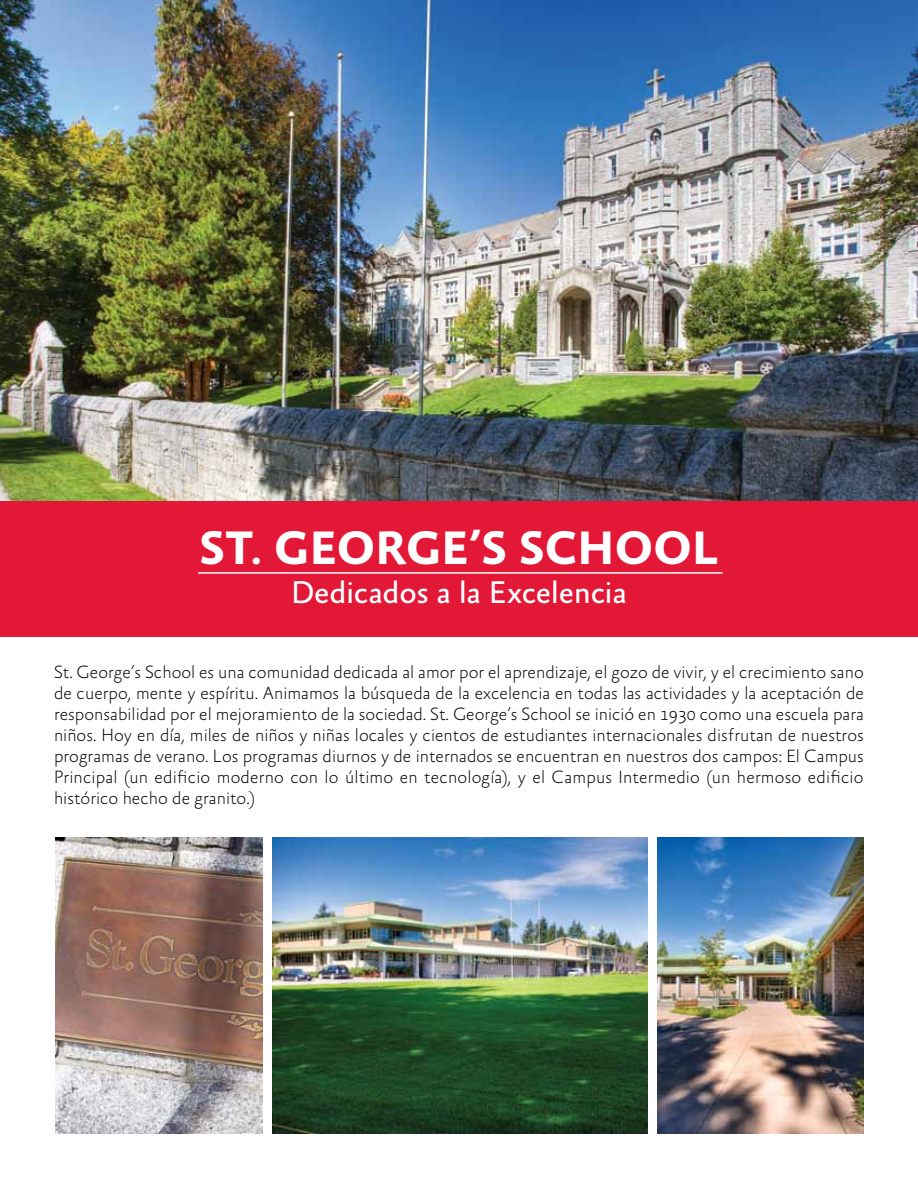
<style>
.page{position:relative;width:918px;height:1188px;background:#fff}
.page>*{position:absolute;margin:0;border:0;box-sizing:border-box;transform-origin:0 0}
.t1{font:700 47.7px "Absara Sans OT";letter-spacing:.005em;color:#fff}
.t2{font:31.8px "Absara Sans OT";letter-spacing:-.01em;color:#fff}
.t3{font:100 18px/21px "Absara Sans OT";letter-spacing:.01em;color:#000;text-align:justify}
</style>
<div class="page">
<img style="left:0;top:0;width:918px;height:501px">
<div style="left:0;top:501px;width:918px;height:135px;background:#e31837"></div>
<hr style="left:198px;top:572px;width:524px;height:2px;background:#fff">
<img style="left:56px;top:837px;width:207px;height:297px">
<img style="left:272px;top:837px;width:376px;height:297px">
<img style="left:657px;top:837px;width:207px;height:297px">
<hr style="left:917px;top:426px;width:1px;height:162px;background:#fff">
<h1 class="t1" style="left:199px;top:523px;width:521px">ST. GEORGE’S SCHOOL</h1>
<h2 class="t2" style="left:291px;top:576px;width:337px">Dedicados a la Excelencia</h2>
<p class="t3" style="left:54px;top:663px;width:812px">St. George’s School es una comunidad dedicada al amor por el aprendizaje, el gozo de vivir, y el crecimiento sano de cuerpo, mente y espíritu. Animamos la búsqueda de la excelencia en todas las actividades y la aceptación de responsabilidad por el mejoramiento de la sociedad. St. George’s School se inició en 1930 como una escuela para niños. Hoy en día, miles de niños y niñas locales y cientos de estudiantes internacionales disfrutan de nuestros programas de verano. Los programas diurnos y de internados se encuentran en nuestros dos campos: El Campus Principal (un edificio moderno con lo último en tecnología), y el Campus Intermedio (un hermoso edificio histórico hecho de granito.)</p>
</div>
